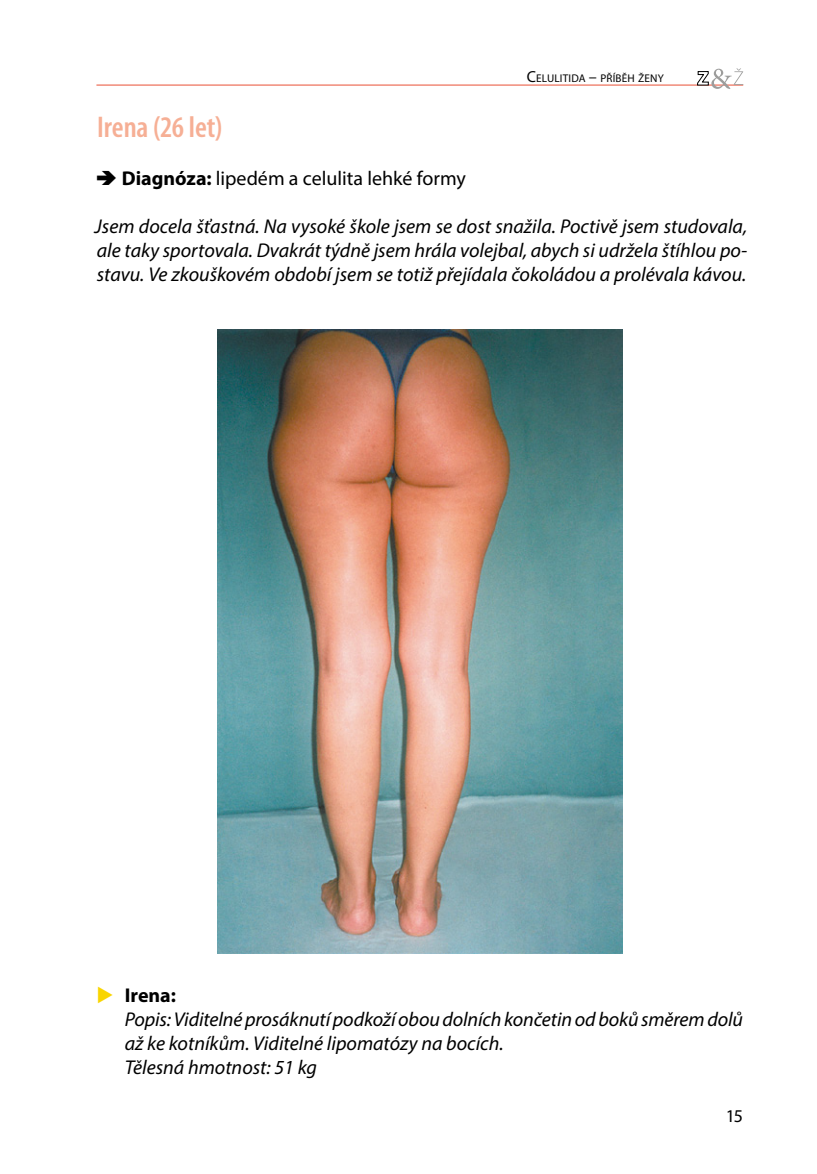
<style>
.page{position:relative;width:817px;height:1174px;background:#fff}
.page>*{position:absolute;margin:0;border:0;box-sizing:border-box;transform-origin:0 0}
.t1{font:600 condensed 30px "Myriad Pro";letter-spacing:-.005em;color:#f6af95}
.t2{font:italic 20px/24px "Myriad Pro";color:#000;text-align:justify}
.t3{font:20px "Myriad Pro";color:#000}
.t4{font:700 20px "Myriad Pro";color:#000}
.t5{font:18px "Myriad Pro";color:#000}
.t6{font:11.2px "Myriad Pro";letter-spacing:.01em;color:#000}
.s1{font-size:16px}
.s2{font-weight:700}
</style>
<div class="page">
<hr style="left:96px;top:85px;width:647px;height:1px;background:#e94f35">
<svg style="left:697px;top:68px;width:46px;height:21px"></svg>
<img style="left:217px;top:329px;width:405px;height:624px">
<p class="t6" style="left:527px;top:72px;width:138px"><span class="s1">C</span>ELULITIDA <span class="s1">–</span> PŘÍBĚH ŽENY</p>
<h1 class="t1" style="left:97px;top:109px;width:127px">Irena (26 let)</h1>
<p class="t3" style="left:122px;top:166px;width:345px"><span class="s2">Diagnóza:</span> lipedém a celulita lehké formy</p>
<p class="t2" style="left:95px;top:214px;width:654px">Jsem docela šťastná. Na vysoké škole jsem se dost snažila. Poctivě jsem studovala, ale taky sportovala. Dvakrát týdně jsem hrála volejbal, abych si udržela štíhlou po&shy;stavu. Ve zkouškovém období jsem se totiž přejídala čokoládou a prolévala kávou.</p>
<p class="t4" style="left:125px;top:982px;width:53px">Irena:</p>
<p class="t2" style="left:125px;top:1006px;width:619px;text-align:left">Popis: Viditelné prosáknutí podkoží obou dolních končetin od boků směrem dolů až ke kotníkům. Viditelné lipomatózy na bocích.<br>Tělesná hmotnost: 51 kg</p>
<p class="t5" style="left:725px;top:1104px;width:19px">15</p>
</div>
